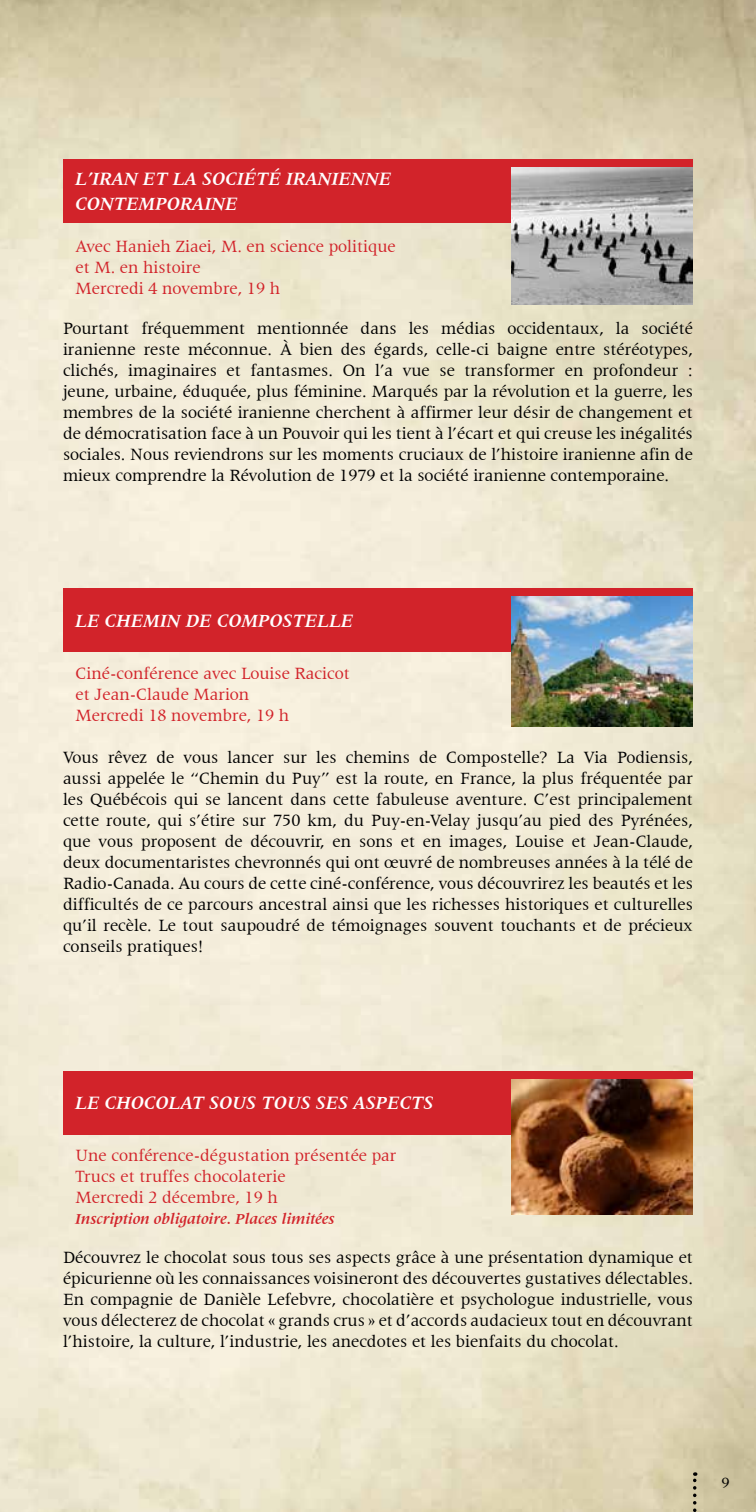
<style>
.page{position:relative;width:756px;height:1512px;background:#fff}
.page>*{position:absolute;margin:0;border:0;box-sizing:border-box;transform-origin:0 0}
.t1{font:italic 700 19.25px/24.5px "Latin 725 BT";color:#fff}
.t2{font:17.5px/21px "Latin 725 BT";color:#000;text-align:justify}
.t3{font:17.5px/21px "Latin 725 BT";color:#d2232a}
.t4{font:italic 700 15.75px "Latin 725 BT";color:#d2232a}
.t5{font:15.75px "Latin 725 BT";color:#000}
</style>
<div class="page">
<img style="left:0;top:0;width:756px;height:1512px">
<div style="left:63px;top:159px;width:630px;height:63px;background:#d2232a"></div>
<div style="left:63px;top:588px;width:630px;height:64px;background:#d2232a"></div>
<div style="left:63px;top:1071px;width:630px;height:64px;background:#d2232a"></div>
<img style="left:512px;top:167px;width:181px;height:138px">
<img style="left:512px;top:597px;width:181px;height:129px">
<img style="left:512px;top:1079px;width:181px;height:136px">
<svg style="left:693px;top:1472px;width:3px;height:40px"></svg>
<p class="t1" style="left:76px;top:167px;width:317px">L’IRAN ET LA SOCIÉTÉ IRANIENNE<br>CONTEMPORAINE</p>
<p class="t3" style="left:76px;top:236px;width:322px">Avec Hanieh Ziaei, M. en science politique et M. en histoire<br>Mercredi 4 novembre, 19 h</p>
<p class="t2" style="left:63px;top:318px;width:631px">Pourtant fréquemment mentionnée dans les médias occidentaux, la société iranienne reste méconnue. À bien des égards, celle-ci baigne entre stéréotypes, clichés, imaginaires et fantasmes. On l’a vue se transformer en profondeur : jeune, urbaine, éduquée, plus féminine. Marqués par la révolution et la guerre, les membres de la société iranienne cherchent à affirmer leur désir de changement et de démocratisation face à un Pouvoir qui les tient à l’écart et qui creuse les inégalités sociales. Nous reviendrons sur les moments cruciaux de l’histoire iranienne afin de mieux comprendre la Révolution de 1979 et la société iranienne contemporaine.</p>
<p class="t1" style="left:76px;top:608px;width:279px">LE CHEMIN DE COMPOSTELLE</p>
<p class="t3" style="left:76px;top:663px;width:276px">Ciné-conférence avec Louise Racicot et Jean-Claude Marion<br>Mercredi 18 novembre, 19 h</p>
<p class="t2" style="left:63px;top:747px;width:632px">Vous rêvez de vous lancer sur les chemins de Compostelle? La Via Podiensis, aussi appelée le “Chemin du Puy” est la route, en France, la plus fréquentée par les Québécois qui se lancent dans cette fabuleuse aventure. C’est principalement cette route, qui s’étire sur 750 km, du Puy-en-Velay jusqu’au pied des Pyrénées, que vous proposent de découvrir, en sons et en images, Louise et Jean-Claude, deux documentaristes chevronnés qui ont œuvré de nombreuses années à la télé de Radio-Canada. Au cours de cette ciné-conférence, vous découvrirez les beautés et les difficultés de ce parcours ancestral ainsi que les richesses historiques et culturelles qu’il recèle. Le tout saupoudré de témoignages souvent touchants et de précieux conseils pratiques!</p>
<p class="t1" style="left:76px;top:1091px;width:360px">LE CHOCOLAT SOUS TOUS SES ASPECTS</p>
<p class="t3" style="left:76px;top:1145px;width:322px">Une conférence-dégustation présentée par<br>Trucs et truffes chocolaterie<br>Mercredi 2 décembre, 19 h</p>
<p class="t4" style="left:76px;top:1211px;width:261px">Inscription obligatoire. Places limitées</p>
<p class="t2" style="left:63px;top:1247px;width:631px">Découvrez le chocolat sous tous ses aspects grâce à une présentation dynamique et épicurienne où les connaissances voisineront des découvertes gustatives délectables.<br>En compagnie de Danièle Lefebvre, chocolatière et psychologue industrielle, vous vous délecterez de chocolat « grands crus » et d’accords audacieux tout en découvrant l’histoire, la culture, l’industrie, les anecdotes et les bienfaits du chocolat.</p>
<p class="t5" style="left:722px;top:1474px;width:10px">9</p>
</div>
